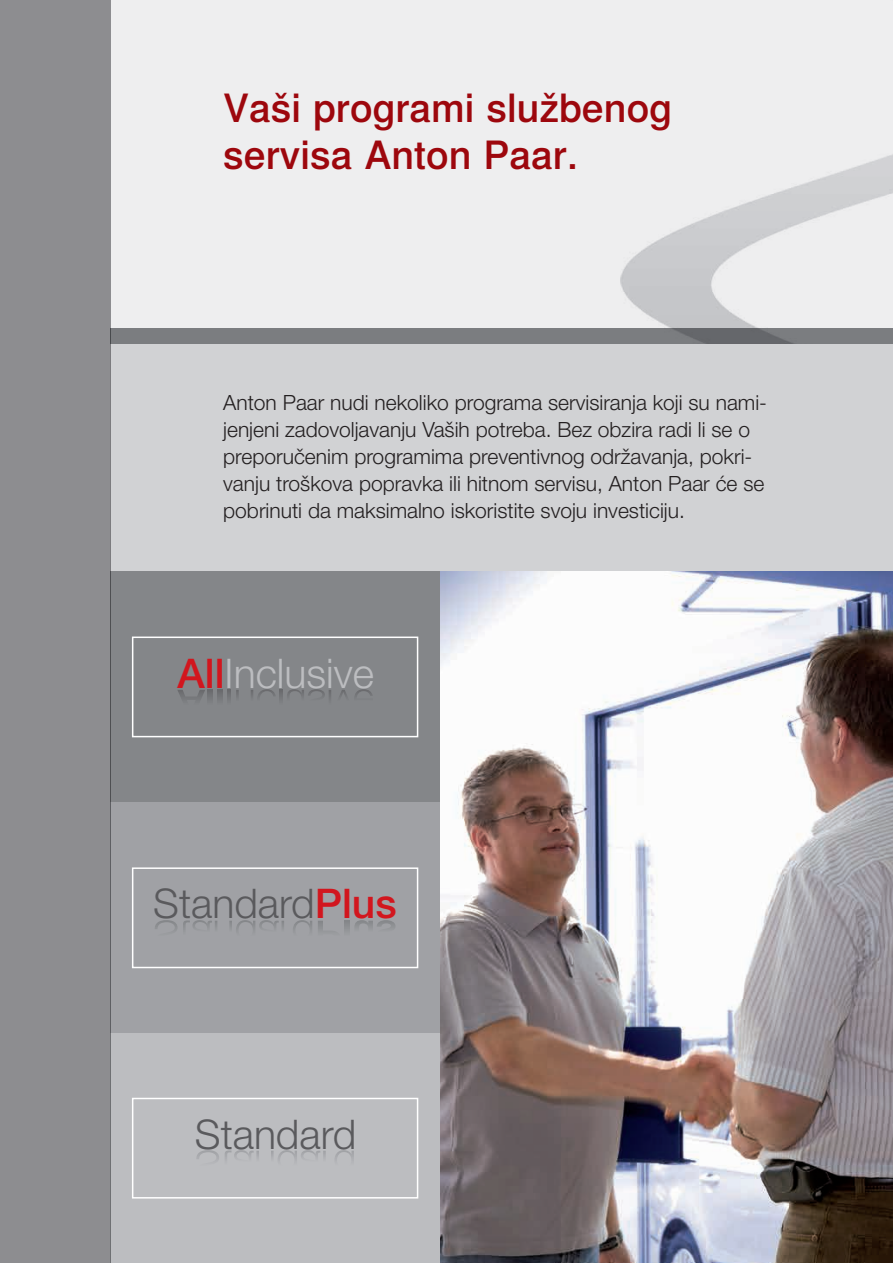
<style>
.page{position:relative;width:893px;height:1263px;background:#eeeeef}
.page>*{position:absolute;margin:0;border:0;box-sizing:border-box;transform-origin:0 0}
.t1{font:300 40.95px "Helvetica Neue LT";color:#5a5a5d}
.t2{font:300 40.95px "Helvetica Neue LT";color:#bcbdc0}
.t3{font:500 39px/46.8px "Nimbus Sans Global";color:#9d070d}
.t4{font:300 21px/27px "Helvetica Neue CE";color:#231f20}
.s1{font-weight:500;color:#d2161e}
</style>
<div class="page">
<img style="left:620px;top:154px;width:273px;height:174px">
<div style="left:111px;top:344px;width:782px;height:227px;background:#d1d2d4"></div>
<img style="left:440px;top:571px;width:453px;height:692px">
<div style="left:111px;top:1033px;width:329px;height:230px;background:#bcbdc0"></div>
<div style="left:111px;top:802px;width:329px;height:231px;background:#a0a1a5"></div>
<div style="left:111px;top:571px;width:329px;height:231px;background:#848689"></div>
<div style="left:0;top:0;width:111px;height:1263px;background:#8d8d90"></div>
<svg style="left:197px;top:1150px;width:157px;height:11px"></svg>
<div style="left:132px;top:1098px;width:286px;height:100px;border:2px solid #fff"></div>
<svg style="left:155px;top:920px;width:157px;height:11px"></svg>
<svg style="left:318px;top:921px;width:5px;height:10px"></svg>
<svg style="left:345px;top:921px;width:4px;height:10px"></svg>
<svg style="left:355px;top:920px;width:40px;height:8px"></svg>
<div style="left:132px;top:867px;width:286px;height:101px;border:2px solid #fff"></div>
<svg style="left:178px;top:690px;width:27px;height:10px"></svg>
<svg style="left:207px;top:690px;width:5px;height:10px"></svg>
<svg style="left:217px;top:690px;width:5px;height:10px"></svg>
<svg style="left:228px;top:690px;width:3px;height:10px"></svg>
<svg style="left:236px;top:689px;width:39px;height:8px"></svg>
<svg style="left:279px;top:690px;width:3px;height:10px"></svg>
<svg style="left:287px;top:689px;width:85px;height:11px"></svg>
<div style="left:132px;top:636px;width:286px;height:101px;border:2px solid #fff"></div>
<svg style="left:111px;top:328px;width:782px;height:16px;background:#787a7d"></svg>
<h2 class="t3" style="left:223px;top:86px;width:450px">Vaši programi službenog servisa Anton Paar.</h2>
<p class="t4" style="left:223px;top:389px;width:545px">Anton Paar nudi nekoliko programa servisiranja koji su nami&shy;jenjeni zadovoljavanju Vaših potreba. Bez obzira radi li se o preporučenim programima preventivnog održavanja, pokri&shy;vanju troškova popravka ili hitnom servisu, Anton Paar će se pobrinuti da maksimalno iskoristite svoju investiciju.</p>
<h1 class="t2" style="left:178px;top:648px;width:198px"><span class="s1">All</span>Inclusive</h1>
<h1 class="t1" style="left:153px;top:879px;width:245px">Standard<span class="s1">Plus</span></h1>
<h1 class="t1" style="left:195px;top:1109px;width:163px">Standard</h1>
</div>
